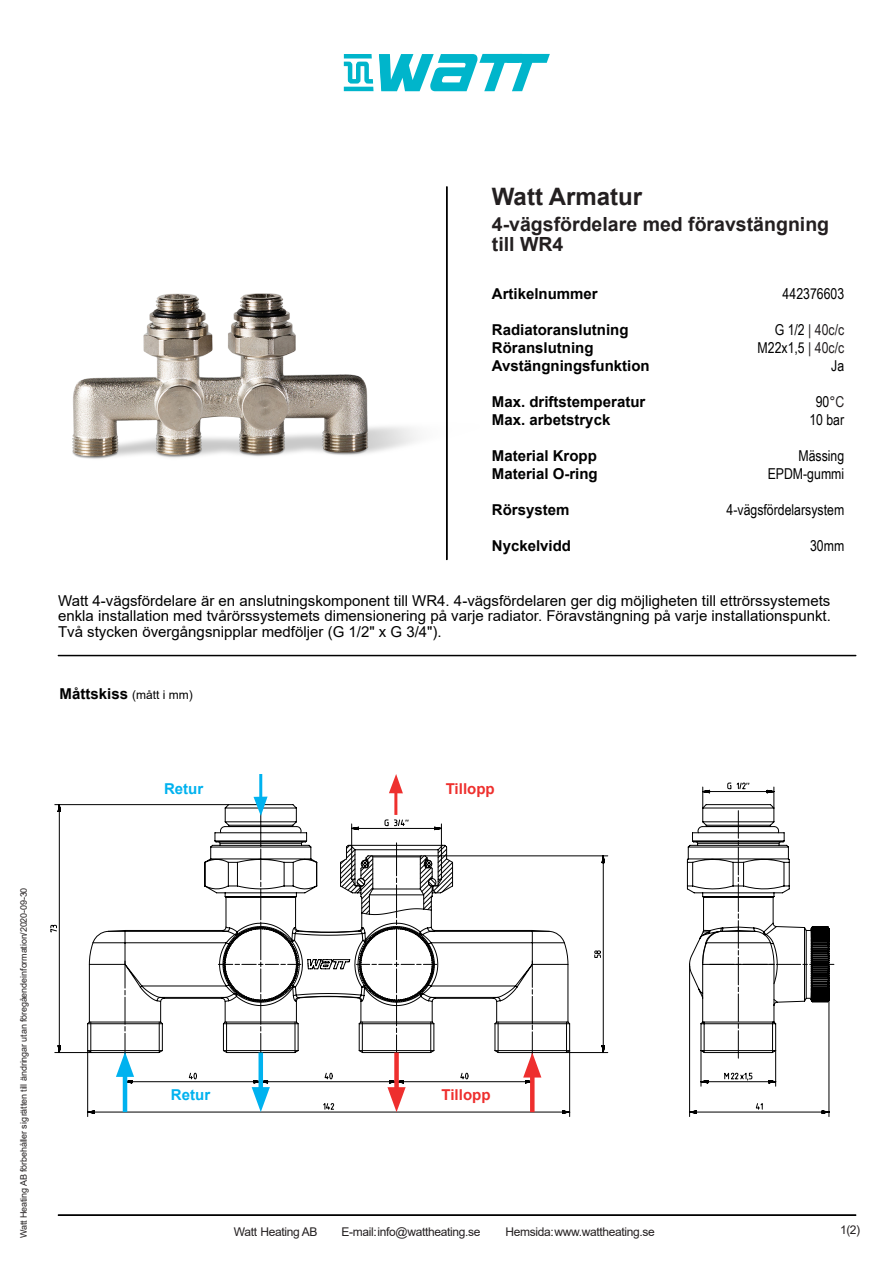
<style>
.page{position:relative;width:894px;height:1263px;background:#fff}
.page>*{position:absolute;margin:0;border:0;box-sizing:border-box;transform-origin:0 0}
.t1{font:700 24px "Arial";color:#231f20}
.t2{font:700 19.5px/19.5px "Arial";color:#231f20}
.t3{font:15px/15px "Arial";color:#000}
.t4{font:700 15px "Arial";color:#000}
.t5{font:15px "Arial Narrow";color:#000}
.t6{font:15px "Arial Narrow";color:#231f20}
.t7{font:700 15px "Arial";color:#00b2ef}
.t8{font:700 15px "Arial";color:#ee302e}
.t9{font:700 15px "Arial";color:#ee2f2e}
.t10{font:12px "Arial";letter-spacing:-.03em;color:#231f20}
.t11{font:9px "Arial";letter-spacing:-.015em;color:#231f20}
.s1{color:#000}
.s2{color:#231f20}
.s3{font-weight:400;font-size:12px}
</style>
<div class="page">
<svg style="left:343px;top:53px;width:206px;height:39px"></svg>
<div style="left:58px;top:655px;width:797px;height:1px;border:1px solid #000"></div>
<div style="left:58px;top:1215px;width:797px;height:1px;border:1px solid #000"></div>
<img style="left:72px;top:186px;width:376px;height:375px">
<svg style="left:50px;top:774px;width:785px;height:343px"></svg>
<hr style="left:123px;top:1069px;width:4px;height:43px;background:#00b2ef">
<svg style="left:116px;top:1052px;width:18px;height:25px"></svg>
<div style="left:258px;top:1052px;width:5px;height:37px;background:#00b2ef"></div>
<svg style="left:251px;top:1087px;width:19px;height:25px"></svg>
<hr style="left:259px;top:774px;width:3px;height:27px;background:#00b2ef">
<svg style="left:253px;top:797px;width:14px;height:19px"></svg>
<hr style="left:530px;top:1063px;width:4px;height:49px;background:#ee2f2e">
<svg style="left:523px;top:1052px;width:18px;height:25px"></svg>
<hr style="left:394px;top:788px;width:3px;height:27px;background:#ee302e">
<svg style="left:389px;top:774px;width:14px;height:19px"></svg>
<svg style="left:394px;top:1052px;width:4px;height:35px"></svg>
<svg style="left:387px;top:1087px;width:18px;height:25px"></svg>
<h1 class="t1" style="left:491px;top:187px;width:152px">Watt Armatur</h1>
<h2 class="t2" style="left:491px;top:217px;width:339px">4-vägsfördelare med föravstängning till WR4</h2>
<p class="t4" style="left:491px;top:288px;width:107px">Artikelnummer</p>
<p class="t5" style="left:782px;top:288px;width:63px">442376603</p>
<p class="t4" style="left:491px;top:324px;width:138px">Radiatoranslutning</p>
<p class="t6" style="left:774px;top:324px;width:71px"><span class="s1">G 1/2</span> | 40c/c</p>
<p class="t4" style="left:491px;top:342px;width:103px">Röranslutning</p>
<p class="t5" style="left:757px;top:342px;width:88px">M22x1,5 <span class="s2">| 40c/c</span></p>
<p class="t4" style="left:491px;top:360px;width:159px">Avstängningsfunktion</p>
<p class="t5" style="left:830px;top:360px;width:14px">Ja</p>
<p class="t4" style="left:491px;top:396px;width:155px">Max. driftstemperatur</p>
<p class="t5" style="left:815px;top:396px;width:30px">90<span class="s2">°C</span></p>
<p class="t4" style="left:491px;top:414px;width:120px">Max. arbetstryck</p>
<p class="t5" style="left:809px;top:414px;width:36px">10 bar</p>
<p class="t4" style="left:491px;top:450px;width:107px">Material Kropp</p>
<p class="t5" style="left:798px;top:450px;width:47px">Mässing</p>
<p class="t4" style="left:491px;top:468px;width:107px">Material O-ring</p>
<p class="t5" style="left:767px;top:468px;width:78px">EPDM-gummi</p>
<p class="t4" style="left:491px;top:504px;width:79px">Rörsystem</p>
<p class="t5" style="left:726px;top:504px;width:119px">4-vägsfördelarsystem</p>
<p class="t4" style="left:491px;top:540px;width:81px">Nyckelvidd</p>
<p class="t5" style="left:809px;top:540px;width:36px">30mm</p>
<p class="t3" style="left:58px;top:594px;width:774px">Watt 4-vägsfördelare är en anslutningskomponent till WR4. 4-vägsfördelaren ger dig möjligheten till ettrörssystemets enkla installation med tvårörssystemets dimensionering på varje radiator. Föravstängning på varje installationspunkt.</p>
<p class="t3" style="left:58px;top:626px;width:385px">Två stycken övergångsnipplar medföljer (G 1/2" x G 3/4").</p>
<p class="t4" style="left:60px;top:688px;width:135px">Måttskiss <span class="s3">(mått i mm)</span></p>
<p class="t7" style="left:164px;top:783px;width:41px">Retur</p>
<p class="t8" style="left:445px;top:783px;width:50px">Tillopp</p>
<p class="t11" style="left:20px;top:1238px;width:352px;rotate:-90deg">Watt Heating AB förbehåller sigrätten till ändringar utan föregåendeinformation/2020-09-30</p>
<p class="t7" style="left:171px;top:1089px;width:41px">Retur</p>
<p class="t9" style="left:441px;top:1089px;width:50px">Tillopp</p>
<p class="t10" style="left:234px;top:1227px;width:85px">Watt Heating AB</p>
<p class="t10" style="left:341px;top:1227px;width:140px">E-mail:info@wattheating.se</p>
<p class="t10" style="left:505px;top:1227px;width:151px">Hemsida:www.wattheating.se</p>
<p class="t10" style="left:839px;top:1225px;width:21px">1(2)</p>
</div>
